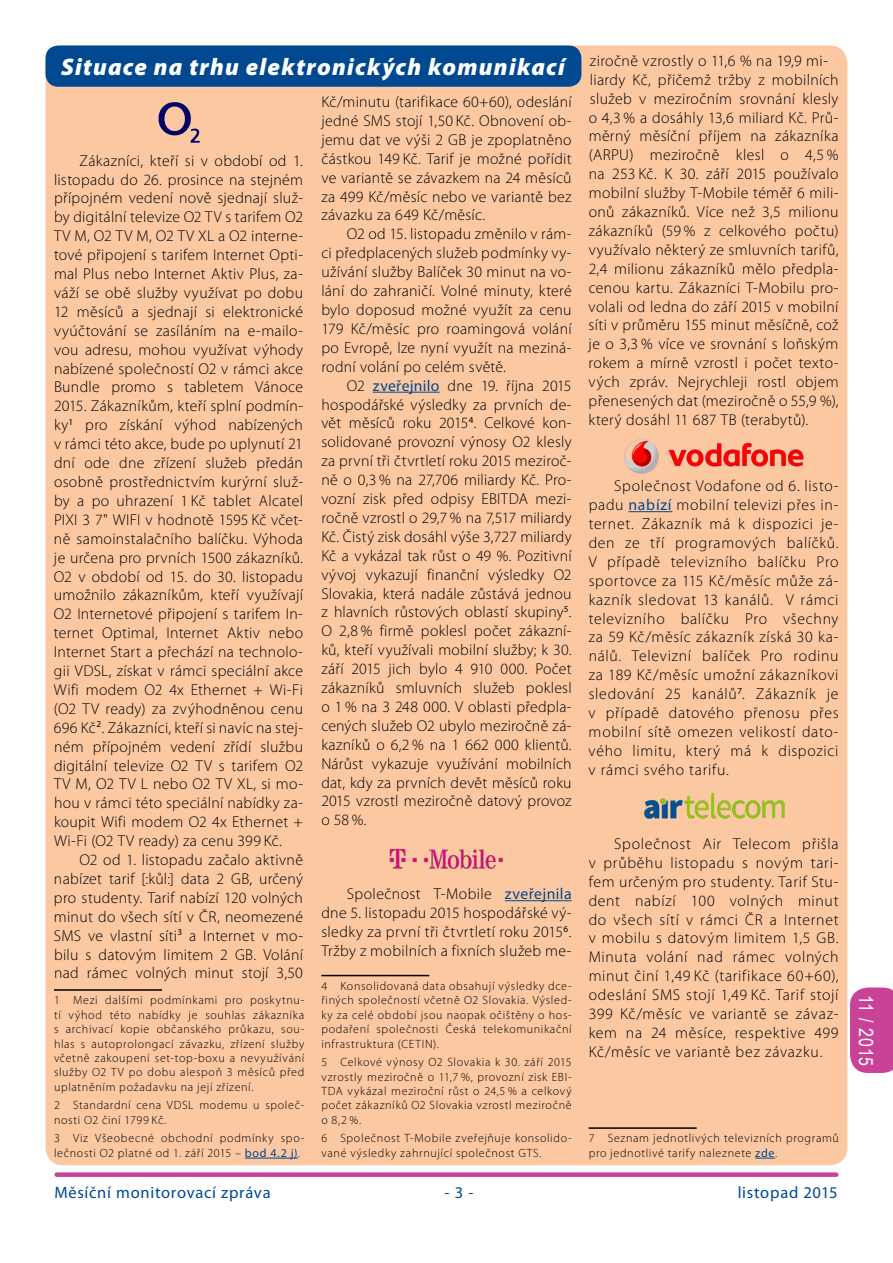
<style>
.page{position:relative;width:893px;height:1263px;background:#fff}
.page>*{position:absolute;margin:0;border:0;box-sizing:border-box;transform-origin:0 0}
.t1{font:italic 900 24px "Myriad Pro";letter-spacing:.05em;color:#fff}
.t2{font:19.5px "Arial Narrow";letter-spacing:.015em;color:#fff}
.t3{font:16.5px "Myriad Pro";letter-spacing:.045em;color:#004990}
.t4{font:300 15.75px/18.9px "Myriad Pro";letter-spacing:.025em;color:#000;text-align:justify}
.t5{font:300 12px/14.4px "Myriad Pro";letter-spacing:.055em;color:#000}
.s1{font-weight:400;color:#004990}
</style>
<div class="page">
<div style="left:57px;top:1172px;width:779px;height:5px;background:#c84398"></div>
<div style="left:45px;top:45px;width:802px;height:1120px;background:#fcc8a2;border-radius:18px"></div>
<svg style="left:159px;top:102px;width:41px;height:41px"></svg>
<hr style="left:54px;top:989px;width:108px;height:2px;background:#000">
<hr style="left:245px;top:1158px;width:53px;height:1px;background:#004990">
<hr style="left:373px;top:392px;width:67px;height:1px;background:#004990">
<hr style="left:505px;top:900px;width:67px;height:1px;background:#004990">
<img style="left:389px;top:848px;width:114px;height:20px">
<hr style="left:321px;top:975px;width:108px;height:1px;background:#000">
<hr style="left:628px;top:511px;width:44px;height:1px;background:#004990">
<svg style="left:624px;top:439px;width:179px;height:35px"></svg>
<img style="left:644px;top:792px;width:141px;height:27px">
<hr style="left:589px;top:1127px;width:108px;height:2px;background:#000">
<svg style="left:755px;top:1158px;width:20px;height:1px"></svg>
<div style="left:45px;top:45px;width:536px;height:42px;background:#004990;border-radius:13px"></div>
<svg style="left:57px;top:85px;width:517px;height:2px"></svg>
<div style="left:850px;top:987px;width:43px;height:86px;background:#c84398"></div>
<h1 class="t1" style="left:61px;top:51px;width:505px">Situace na trhu elektronických komunikací</h1>
<p class="t4" style="left:54px;top:151px;width:251px;text-indent:26px">Zákazníci, kteří si v období od 1. listopadu do 26. prosince na stejném přípojném vedení nově sjednají služ&shy;by digitální televize O2 TV s tarifem O2<br>TV M, O2 TV M, O2 TV XL a O2 interne&shy;tové připojení s tarifem Internet Opti&shy;mal Plus nebo Internet Aktiv Plus, za&shy;váží se obě služby využívat po dobu 12 měsíců a sjednají si elektronické vyúčtování se zasíláním na e-mailo&shy;vou adresu, mohou využívat výhody nabízené společností O2 v rámci akce Bundle promo s tabletem Vánoce 2015. Zákazníkům, kteří splní podmín&shy;ky<sup>1</sup> pro získání výhod nabízených v rámci této akce, bude po uplynutí 21 dní ode dne zřízení služeb předán osobně prostřednictvím kurýrní služ&shy;by a po uhrazení 1 Kč tablet Alcatel PIXI 3 7" WIFI v hodnotě 1595 Kč včet&shy;ně samoinstalačního balíčku. Výhoda je určena pro prvních 1500 zákazníků.<br>O2 v období od 15. do 30. listopadu umožnilo zákazníkům, kteří využívají O2 Internetové připojení s tarifem In&shy;ternet Optimal, Internet Aktiv nebo Internet Start a přechází na technolo&shy;gii VDSL, získat v rámci speciální akce Wifi modem O2 4x Ethernet + Wi-Fi (O2 TV ready) za zvýhodněnou cenu 696 Kč<sup>2</sup>. Zákazníci, kteří si navíc na stej&shy;ném přípojném vedení zřídí službu digitální televize O2 TV s tarifem O2<br>TV M, O2 TV L nebo O2 TV XL, si mo&shy;hou v rámci této speciální nabídky za&shy;koupit Wifi modem O2 4x Ethernet + Wi-Fi (O2 TV ready) za cenu 399 Kč.</p>
<p class="t4" style="left:54px;top:850px;width:251px;text-indent:26px">O2 od 1. listopadu začalo aktivně nabízet tarif [:kůl:] data 2 GB, určený pro studenty. Tarif nabízí 120 volných minut do všech sítí v ČR, neomezené SMS ve vlastní síti<sup>3</sup> a Internet v mo&shy;bilu s datovým limitem 2 GB. Volání nad rámec volných minut stojí 3,50</p>
<p class="t5" style="left:54px;top:993px;width:252px;text-align:justify">1 Mezi dalšími podmínkami pro poskytnu&shy;tí výhod této nabídky je souhlas zákazníka s archivací kopie občanského průkazu, sou&shy;hlas s autoprolongací závazku, zřízení služby včetně zakoupení set-top-boxu a nevyužívání služby O2 TV po dobu alespoň 3 měsíců před uplatněním požadavku na její zřízení.</p>
<p class="t5" style="left:54px;top:1098px;width:252px">2 Standardní cena VDSL modemu u společ&shy;nosti O2 činí 1799 Kč.</p>
<p class="t5" style="left:54px;top:1131px;width:252px">3 Viz Všeobecné obchodní podmínky spo&shy;lečnosti O2 platné od 1. září 2015 – <span class="s1">bod 4.2 j)</span>.</p>
<p class="t4" style="left:321px;top:92px;width:252px">Kč/minutu (tarifikace 60+60), odeslání jedné SMS stojí 1,50 Kč. Obnovení ob&shy;jemu dat ve výši 2 GB je zpoplatněno částkou 149 Kč. Tarif je možné pořídit ve variantě se závazkem na 24 měsíců za 499 Kč/měsíc nebo ve variantě bez závazku za 649 Kč/měsíc.</p>
<p class="t4" style="left:321px;top:225px;width:252px;text-indent:26px">O2 od 15. listopadu změnilo v rám&shy;ci předplacených služeb podmínky vy&shy;užívání služby Balíček 30 minut na vo&shy;lání do zahraničí. Volné minuty, které bylo doposud možné využít za cenu 179 Kč/měsíc pro roamingová volání po Evropě, lze nyní využít na meziná&shy;rodní volání po celém světě.</p>
<p class="t4" style="left:321px;top:376px;width:252px;text-indent:26px">O2 <span class="s1">zveřejnilo</span> dne 19. října 2015 hospodářské výsledky za prvních de&shy;vět měsíců roku 2015<sup>4</sup>. Celkové kon&shy;solidované provozní výnosy O2 klesly za první tři čtvrtletí roku 2015 meziroč&shy;ně o 0,3 % na 27,706 miliardy Kč. Pro&shy;vozní zisk před odpisy EBITDA mezi&shy;ročně vzrostl o 29,7 % na 7,517 miliardy Kč. Čistý zisk dosáhl výše 3,727 miliardy Kč a vykázal tak růst o 49 %. Pozitivní vývoj vykazují finanční výsledky O2<br>Slovakia, která nadále zůstává jednou z hlavních růstových oblastí skupiny<sup>5</sup>.<br>O 2,8 % firmě poklesl počet zákazní&shy;ků, kteří využívali mobilní služby; k 30. září 2015 jich bylo 4 910 000. Počet zákazníků smluvních služeb poklesl o 1 % na 3 248 000. V oblasti předpla&shy;cených služeb O2 ubylo meziročně zá&shy;kazníků o 6,2 % na 1 662 000 klientů.<br>Nárůst vykazuje využívání mobilních dat, kdy za prvních devět měsíců roku 2015 vzrostl meziročně datový provoz o 58 %.</p>
<p class="t4" style="left:321px;top:884px;width:252px;text-indent:26px">Společnost T-Mobile <span class="s1">zveřejnila </span>dne 5. listopadu 2015 hospodářské vý&shy;sledky za první tři čtvrtletí roku 2015<sup>6</sup>.<br>Tržby z mobilních a fixních služeb me-</p>
<p class="t5" style="left:321px;top:979px;width:252px;text-align:justify">4 Konsolidovaná data obsahují výsledky dce&shy;řiných společností včetně O2 Slovakia. Výsled&shy;ky za celé období jsou naopak očištěny o hos&shy;podaření společnosti Česká telekomunikační infrastruktura (CETIN).</p>
<p class="t5" style="left:321px;top:1055px;width:252px;text-align:justify">5 Celkové výnosy O2 Slovakia k 30. září 2015 vzrostly meziročně o 11,7 %, provozní zisk EBI-TDA vykázal meziroční růst o 24,5 % a celkový počet zákazníků O2 Slovakia vzrostl meziročně o 8,2 %.</p>
<p class="t5" style="left:321px;top:1131px;width:252px">6 Společnost T-Mobile zveřejňuje konsolido&shy;vané výsledky zahrnující společnost GTS.</p>
<p class="t4" style="left:589px;top:51px;width:251px;text-align:left">ziročně vzrostly o 11,6 % na 19,9 mi&shy;liardy Kč, přičemž tržby z mobilních služeb v meziročním srovnání klesly o 4,3 % a dosáhly 13,6 miliard Kč. Prů&shy;měrný měsíční příjem na zákazníka (ARPU) meziročně klesl o 4,5 % na 253 Kč. K 30. září 2015 používalo mobilní služby T-Mobile téměř 6 mili&shy;onů zákazníků. Více než 3,5 milionu zákazníků (59 % z celkového počtu) využívalo některý ze smluvních tarifů, 2,4 milionu zákazníků mělo předpla&shy;cenou kartu. Zákazníci T‑Mobilu pro&shy;volali od ledna do září 2015 v mobilní síti v průměru 155 minut měsíčně, což je o 3,3 % více ve srovnání s loňským rokem a mírně vzrostl i počet texto&shy;vých zpráv. Nejrychleji rostl objem přenesených dat (meziročně o 55,9 %), který dosáhl 11 687 TB (terabytů).</p>
<p class="t4" style="left:589px;top:476px;width:251px;text-indent:26px">Společnost Vodafone od 6. listo&shy;padu <span class="s1">nabízí</span> mobilní televizi přes in&shy;ternet. Zákazník má k dispozici je&shy;den ze tří programových balíčků.<br>V případě televizního balíčku Pro sportovce za 115 Kč/měsíc může zá&shy;kazník sledovat 13 kanálů. V rámci televizního balíčku Pro všechny za 59 Kč/měsíc zákazník získá 30 ka&shy;nálů. Televizní balíček Pro rodinu za 189 Kč/měsíc umožní zákazníkovi sledování 25 kanálů<sup>7</sup>. Zákazník je v případě datového přenosu přes mobilní sítě omezen velikostí dato&shy;vého limitu, který má k dispozici v rámci svého tarifu.</p>
<p class="t4" style="left:589px;top:834px;width:251px;text-indent:26px">Společnost Air Telecom přišla v průběhu listopadu s novým tari&shy;fem určeným pro studenty. Tarif Stu&shy;dent nabízí 100 volných minut do všech sítí v rámci ČR a Internet v mobilu s datovým limitem 1,5 GB.<br>Minuta volání nad rámec volných minut činí 1,49 Kč (tarifikace 60+60), odeslání SMS stojí 1,49 Kč. Tarif stojí 399 Kč/měsíc ve variantě se závaz&shy;kem na 24 měsíce, respektive 499<br>Kč/měsíc ve variantě bez závazku.</p>
<p class="t5" style="left:589px;top:1131px;width:252px">7 Seznam jednotlivých televizních programů pro jednotlivé tarify naleznete <span class="s1">zde</span>.</p>
<p class="t3" style="left:54px;top:1183px;width:218px">Měsíční monitorovací zpráva</p>
<p class="t3" style="left:445px;top:1183px;width:30px">- 3 -</p>
<p class="t3" style="left:738px;top:1183px;width:102px">listopad 2015</p>
<p class="t2" style="left:880px;top:995px;width:72px;rotate:90deg">11 / 2015</p>
</div>
